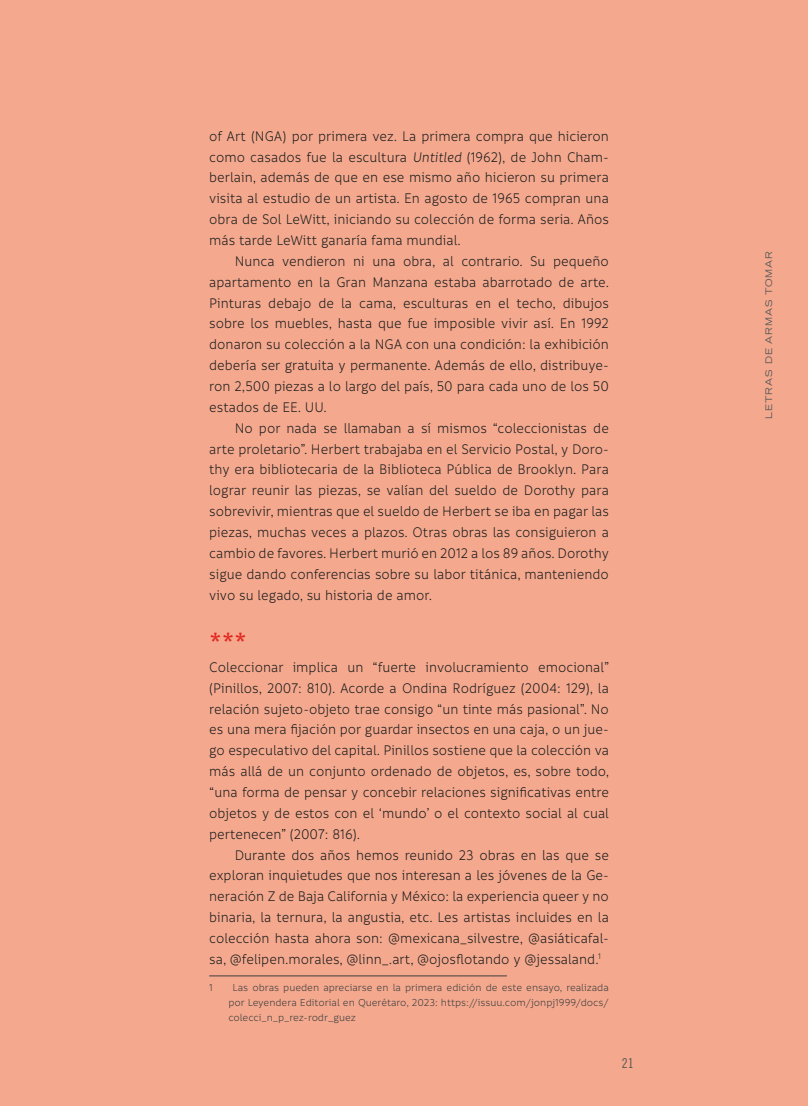
<style>
.page{position:relative;width:808px;height:1106px;background:#f4a98f}
.page>*{position:absolute;margin:0;border:0;box-sizing:border-box;transform-origin:0 0}
.Subtítulos{font:700 25.5px "Trade Gothic LT";color:#e2251e}
.Cuerpo_de_texto_con{font:15px/20.9px "Informative";color:#1d1d1b;text-align:justify;scale:.95 1}
.Cuerpo_de_texto_sin{font:15px/20.9px "Informative";color:#1d1d1b;text-align:justify;scale:.95 1}
.t1{font:13.5px "Trade Gothic LT Cond Eighteen";color:#575756}
.Notas_al_pie{font:10.8px/15px "Informative";letter-spacing:-.005em;color:#3d3d3c;text-align:justify}
.t2{font:expanded 9px "Trade Gothic LT";letter-spacing:.1em;color:#575756}
.s1{font-style:italic}
</style>
<div class="page">
<hr style="left:209px;top:975px;width:298px;height:1px;background:#3d3d3c">
<p class="Cuerpo_de_texto_con" style="left:209px;top:126px;width:422px">of Art (NGA) por primera vez. La primera compra que hicieron como casados fue la escultura <span class="s1">Untitled</span> (1962), de John Cham&shy;berlain, además de que en ese mismo año hicieron su primera visita al estudio de un artista. En agosto de 1965 compran una obra de Sol LeWitt, iniciando su colección de forma seria. Años más tarde LeWitt ganaría fama mundial.</p>
<p class="Cuerpo_de_texto_con" style="left:209px;top:251px;width:423px;text-indent:26px">Nunca vendieron ni una obra, al contrario. Su pequeño apartamento en la Gran Manzana estaba abarrotado de arte.<br>Pinturas debajo de la cama, esculturas en el techo, dibujos sobre los muebles, hasta que fue imposible vivir así. En 1992 donaron su colección a la NGA con una condición: la exhibición debería ser gratuita y permanente. Además de ello, distribuye&shy;ron 2,500 piezas a lo largo del país, 50 para cada uno de los 50 estados de EE. UU.</p>
<p class="Cuerpo_de_texto_con" style="left:209px;top:418px;width:422px;text-indent:26px">No por nada se llamaban a sí mismos “coleccionistas de arte proletario”. Herbert trabajaba en el Servicio Postal, y Doro&shy;thy era bibliotecaria de la Biblioteca Pública de Brooklyn. Para lograr reunir las piezas, se valían del sueldo de Dorothy para sobrevivir, mientras que el sueldo de Herbert se iba en pagar las piezas, muchas veces a plazos. Otras obras las consiguieron a cambio de favores. Herbert murió en 2012 a los 89 años. Dorothy sigue dando conferencias sobre su labor titánica, manteniendo vivo su legado, su historia de amor.</p>
<p class="Subtítulos" style="left:209px;top:626px;width:39px">***</p>
<p class="Cuerpo_de_texto_sin" style="left:209px;top:657px;width:423px">Coleccionar implica un “fuerte involucramiento emocional” (Pinillos, 2007: 810). Acorde a Ondina Rodríguez (2004: 129), la relación sujeto-objeto trae consigo “un tinte más pasional”. No es una mera fijación por guardar insectos en una caja, o un jue&shy;go especulativo del capital. Pinillos sostiene que la colección va más allá de un conjunto ordenado de objetos, es, sobre todo, “una forma de pensar y concebir relaciones significativas entre objetos y de estos con el ‘mundo’ o el contexto social al cual pertenecen” (2007: 816).</p>
<p class="Cuerpo_de_texto_con" style="left:209px;top:844px;width:422px;text-indent:26px">Durante dos años hemos reunido 23 obras en las que se exploran inquietudes que nos interesan a les jóvenes de la Ge&shy;neración Z de Baja California y México: la experiencia queer y no binaria, la ternura, la angustia, etc. Les artistas incluides en la colección hasta ahora son: @mexicana_silvestre, @asiáticafal&shy;sa, @felipen.morales, @linn_.art, @ojosflotando y @jessaland.<sup>1</sup></p>
<p class="Notas_al_pie" style="left:209px;top:980px;width:5px">1</p>
<p class="Notas_al_pie" style="left:228px;top:980px;width:382px;text-indent:4px">Las obras pueden apreciarse en la primera edición de este ensayo, realizada por Leyendera Editorial en Querétaro, 2023: https://issuu.com/jonpj1999/docs/ colecci_n_p_rez-rodr_guez</p>
<p class="t1" style="left:622px;top:1055px;width:13px">21</p>
<p class="t2" style="left:763px;top:419px;width:169px;rotate:-90deg">LETRAS DE ARMAS TOMAR</p>
</div>
